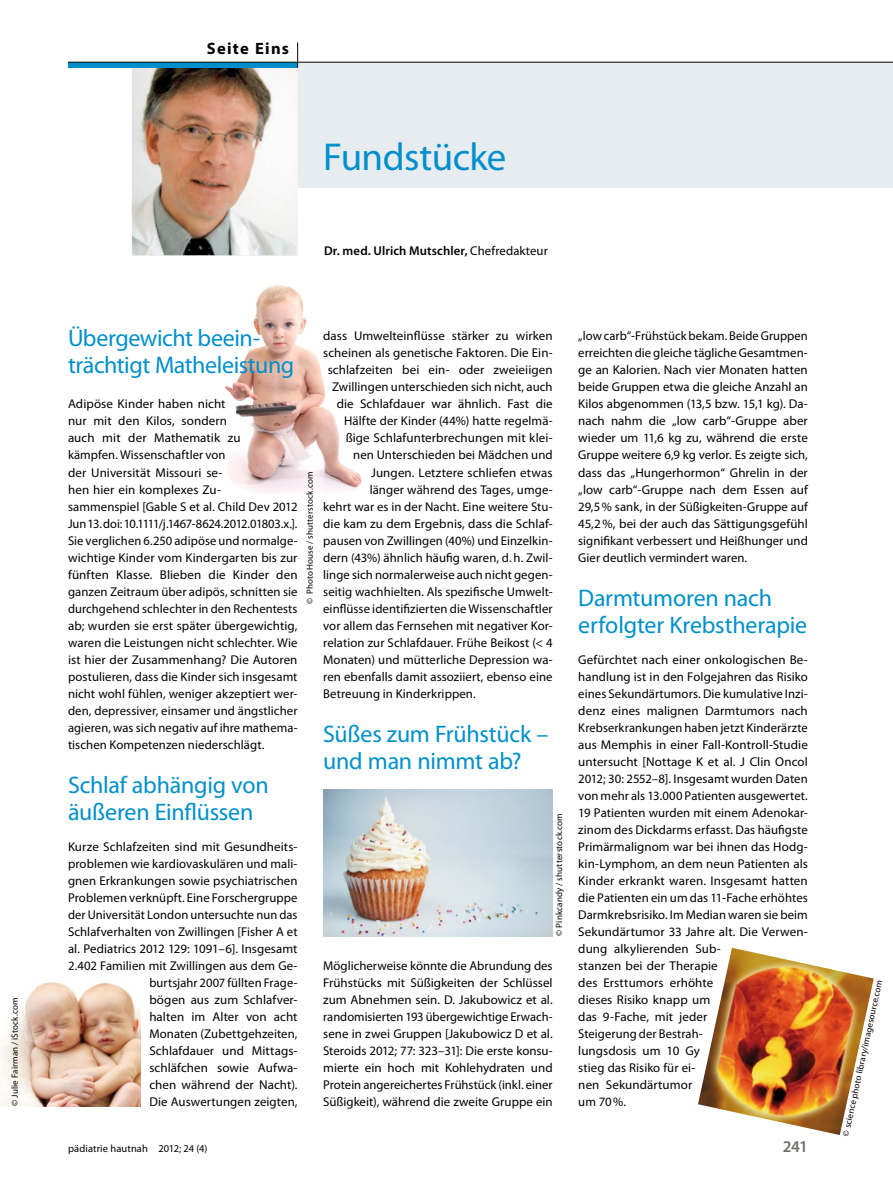
<style>
.page{position:relative;width:893px;height:1187px;background:#fff}
.page>*{position:absolute;margin:0;border:0;box-sizing:border-box;transform-origin:0 0}
.t1{font:39px "Myriad Pro";letter-spacing:-.015em;color:#008fcb}
.t2{font:24px/27px "Myriad Pro";letter-spacing:-.01em;color:#008fcb}
.t3{font:700 16.5px "Myriad Pro";letter-spacing:.08em;color:#000}
.t4{font:600 16.5px "Myriad Pro";color:#70706b}
.t5{font:12.75px/17px "Myriad Pro";letter-spacing:.005em;color:#000}
.t6{font:600 12.75px "Myriad Pro";letter-spacing:.01em;color:#000}
.t7{font:10.5px "Myriad Pro";letter-spacing:.01em;color:#000}
.t8{font:9px "Myriad Pro";letter-spacing:.015em;color:#000}
.s1{font-weight:400}
</style>
<div class="page">
<div style="left:298px;top:62px;width:595px;height:125px;background:#e7ecf0"></div>
<img style="left:132px;top:67px;width:166px;height:188px">
<img style="left:225px;top:287px;width:137px;height:206px">
<img style="left:698px;top:947px;width:176px;height:187px">
<img style="left:323px;top:789px;width:230px;height:146px">
<img style="left:0;top:982px;width:141px;height:124px">
<div style="left:68px;top:62px;width:230px;height:5px;background:#008fcb"></div>
<hr style="left:68px;top:62px;width:230px;height:1px;background:#000">
<hr style="left:298px;top:62px;width:595px;height:1px;background:#000">
<svg style="left:297px;top:43px;width:1px;height:24px"></svg>
<p class="t8" style="left:9px;top:1106px;width:110px;rotate:-90deg">© Julie Fairman / iStock.com</p>
<p class="t3" style="left:207px;top:37px;width:84px">Seite Eins</p>
<h1 class="t1" style="left:323px;top:133px;width:185px">Fundstücke</h1>
<p class="t6" style="left:324px;top:243px;width:225px">Dr. med. Ulrich Mutschler, <span class="s1">Chefredakteur</span></p>
<h2 class="t2" style="left:68px;top:324px;width:228px">Übergewicht beein&shy;trächtigt Matheleistung</h2>
<p class="t5" style="left:68px;top:395px;width:231px">Adipöse Kinder haben nicht<br>nur mit den Kilos, sondern<br>auch mit der Mathematik zu<br>kämpfen. Wissenschaftler von<br>der Universität Missouri se-<br>hen hier ein komplexes Zu-<br>sammenspiel [Gable S et al. Child Dev 2012<br>Jun 13. doi: 10.1111/j.1467-8624.2012.01803.x.].<br>Sie verglichen 6.250 adipöse und normalge&shy;wichtige Kinder vom Kindergarten bis zur fünften Klasse. Blieben die Kinder den ganzen Zeitraum über adipös, schnitten sie durchgehend schlechter in den Rechentests ab; wurden sie erst später übergewichtig, waren die Leistungen nicht schlechter. Wie ist hier der Zusammenhang? Die Autoren postulieren, dass die Kinder sich insgesamt nicht wohl fühlen, weniger akzeptiert wer&shy;den, depressiver, einsamer und ängstlicher agieren, was sich negativ auf ihre mathema&shy;tischen Kompetenzen niederschlägt.</p>
<h2 class="t2" style="left:68px;top:770px;width:202px">Schlaf abhängig von äußeren Einflüssen</h2>
<p class="t5" style="left:68px;top:837px;width:231px;text-align:right">Kurze Schlafzeiten sind mit Gesundheits&shy;problemen wie kardiovaskulären und mali&shy;gnen Erkrankungen sowie psychiatrischen Problemen verknüpft. Eine Forschergruppe der Universität London untersuchte nun das Schlafverhalten von Zwillingen [Fisher A et al. Pediatrics 2012 129: 1091–6]. Insgesamt 2.402 Familien mit Zwillingen aus dem Ge&shy;burtsjahr 2007 füllten Frage-<br>bögen aus zum Schlafver-<br>halten im Alter von acht<br>Monaten (Zubettgehzeiten,<br>Schlafdauer und Mittags-<br>schläfchen sowie Aufwa-<br>chen während der Nacht).<br>Die Auswertungen zeigten,</p>
<p class="t8" style="left:304px;top:604px;width:134px;rotate:-90deg">© PhotoHouse / shutterstock.com</p>
<p class="t5" style="left:323px;top:327px;width:231px">dass Umwelteinflüsse stärker zu wirken</p>
<p class="t5" style="left:323px;top:344px;width:231px">scheinen als genetische Faktoren. Die Ein-</p>
<p class="t5" style="left:328px;top:361px;width:227px">schlafzeiten bei ein- oder zweieiigen</p>
<p class="t5" style="left:332px;top:378px;width:222px">Zwillingen unterschieden sich nicht, auch</p>
<p class="t5" style="left:337px;top:395px;width:218px">die Schlafdauer war ähnlich. Fast die</p>
<p class="t5" style="left:344px;top:412px;width:210px">Hälfte der Kinder (44%) hatte regelmä-</p>
<p class="t5" style="left:346px;top:429px;width:209px">ßige Schlafunterbrechungen mit klei-</p>
<p class="t5" style="left:353px;top:446px;width:201px">nen Unterschieden bei Mädchen und</p>
<p class="t5" style="left:371px;top:463px;width:183px">Jungen. Letztere schliefen etwas</p>
<p class="t5" style="left:370px;top:480px;width:185px">länger während des Tages, umge-</p>
<p class="t5" style="left:323px;top:497px;width:231px">kehrt war es in der Nacht. Eine weitere Stu-</p>
<p class="t5" style="left:323px;top:514px;width:231px">die kam zu dem Ergebnis, dass die Schlaf-</p>
<p class="t5" style="left:323px;top:531px;width:231px">pausen von Zwillingen (40%) und Einzelkin-</p>
<p class="t5" style="left:323px;top:548px;width:231px">dern (43%) ähnlich häufig waren, d.h. Zwil-</p>
<p class="t5" style="left:323px;top:565px;width:231px">linge sich normalerweise auch nicht gegen-</p>
<p class="t5" style="left:323px;top:582px;width:231px">seitig wachhielten. Als spezifische Umwelt-</p>
<p class="t5" style="left:323px;top:599px;width:231px">einflüsse identifizierten die Wissenschaftler</p>
<p class="t5" style="left:323px;top:616px;width:231px">vor allem das Fernsehen mit negativer Kor-</p>
<p class="t5" style="left:323px;top:633px;width:231px">relation zur Schlafdauer. Frühe Beikost (&lt; 4</p>
<p class="t5" style="left:323px;top:650px;width:231px">Monaten) und mütterliche Depression wa-</p>
<p class="t5" style="left:323px;top:667px;width:231px">ren ebenfalls damit assoziiert, ebenso eine</p>
<p class="t5" style="left:323px;top:684px;width:154px">Betreuung in Kinderkrippen.</p>
<h2 class="t2" style="left:323px;top:719px;width:227px">Süßes zum Frühstück – und man nimmt ab?</h2>
<p class="t8" style="left:554px;top:935px;width:124px;rotate:-90deg">© Pinkcandy / shutterstock.com</p>
<p class="t5" style="left:323px;top:957px;width:231px;text-align:justify">Möglicherweise könnte die Abrundung des Frühstücks mit Süßigkeiten der Schlüssel zum Abnehmen sein. D. Jakubowicz et al. randomisierten 193 übergewichtige Erwach&shy;sene in zwei Gruppen [Jakubowicz D et al.<br>Steroids 2012; 77: 323–31]: Die erste konsu&shy;mierte ein hoch mit Kohlehydraten und Protein angereichertes Frühstück (inkl. einer Süßigkeit), während die zweite Gruppe ein</p>
<p class="t5" style="left:578px;top:327px;width:231px;text-align:justify">„low carb“-Frühstück bekam. Beide Gruppen erreichten die gleiche tägliche Gesamtmen&shy;ge an Kalorien. Nach vier Monaten hatten beide Gruppen etwa die gleiche Anzahl an Kilos abgenommen (13,5 bzw. 15,1 kg). Da&shy;nach nahm die „low carb“-Gruppe aber wieder um 11,6 kg zu, während die erste Gruppe weitere 6,9 kg verlor. Es zeigte sich, dass das „Hungerhormon“ Ghrelin in der „low carb“-Gruppe nach dem Essen auf 29,5% sank, in der Süßigkeiten-Gruppe auf 45,2%, bei der auch das Sättigungsgefühl signifikant verbessert und Heißhunger und Gier deutlich vermindert waren.</p>
<h2 class="t2" style="left:578px;top:583px;width:230px">Darmtumoren nach erfolgter Krebstherapie</h2>
<p class="t5" style="left:578px;top:650px;width:231px">Gefürchtet nach einer onkologischen Be&shy;handlung ist in den Folgejahren das Risiko eines Sekundärtumors. Die kumulative Inzi&shy;denz eines malignen Darmtumors nach Krebserkrankungen haben jetzt Kinderärzte aus Memphis in einer Fall-Kontroll-Studie untersucht [Nottage K et al. J Clin Oncol 2012; 30: 2552–8]. Insgesamt wurden Daten von mehr als 13.000 Patienten ausgewertet.<br>19 Patienten wurden mit einem Adenokar&shy;zinom des Dickdarms erfasst. Das häufigste Primärmalignom war bei ihnen das Hodg&shy;kin-Lymphom, an dem neun Patienten als Kinder erkrankt waren. Insgesamt hatten die Patienten ein um das 11-Fache erhöhtes Darmkrebsrisiko. Im Median waren sie beim Sekundärtumor 33 Jahre alt. Die Verwen&shy;dung alkylierenden Sub-<br>stanzen bei der Therapie<br>des Ersttumors erhöhte<br>dieses Risiko knapp um<br>das 9-Fache, mit jeder<br>Steigerung der Bestrah-<br>lungsdosis um 10 Gy<br>stieg das Risiko für ei-<br>nen Sekundärtumor<br>um 70%.</p>
<p class="t7" style="left:68px;top:1141px;width:141px">pädiatrie hautnah 2012; 24 (4)</p>
<p class="t4" style="left:783px;top:1135px;width:27px">241</p>
<p class="t8" style="left:840px;top:1134px;width:161px;rotate:-78deg">© science photo library/imagesource.com</p>
</div>
